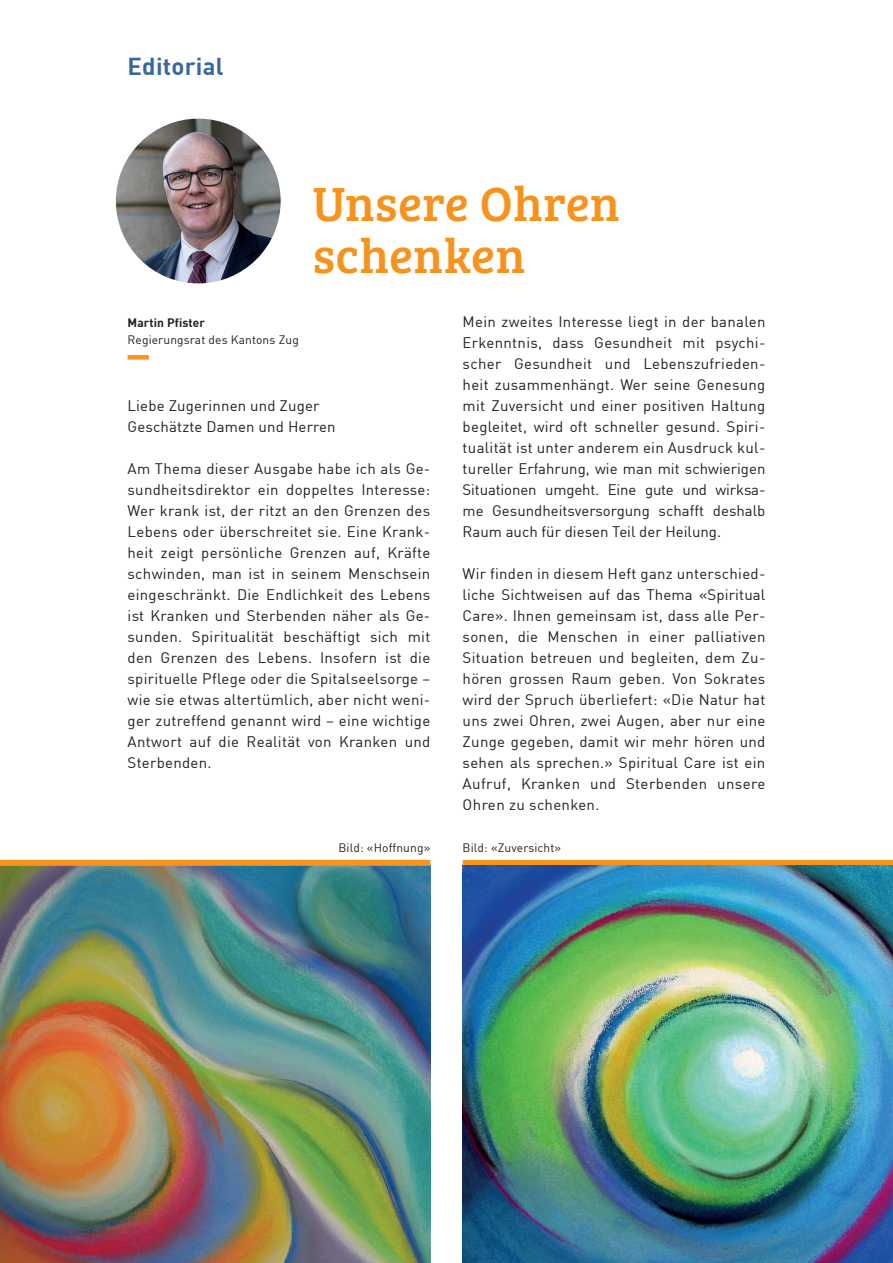
<style>
.page{position:relative;width:893px;height:1263px;background:#fff}
.page>*{position:absolute;margin:0;border:0;box-sizing:border-box;transform-origin:0 0}
.t1{font:49.5px/52.5px "Bree Serif";letter-spacing:.01em;color:#f7931d}
.t2{font:700 24px "DIN";letter-spacing:.01em;color:#3769a0}
.t3{font:15px/21px "DIN";letter-spacing:.01em;color:#231f20;text-align:justify}
.t4{font:12px "DIN";letter-spacing:.01em;color:#231f20}
.t5{font:700 12px "DIN";letter-spacing:.01em;color:#231f20}
</style>
<div class="page">
<img style="left:0;top:866px;width:430px;height:397px">
<img style="left:116px;top:119px;width:165px;height:164px;border-radius:82px">
<div style="left:128px;top:355px;width:21px;height:5px;background:#f7931d"></div>
<div style="left:0;top:860px;width:430px;height:6px;background:#f7931d"></div>
<div style="left:463px;top:860px;width:430px;height:6px;background:#f7931d"></div>
<img style="left:463px;top:866px;width:430px;height:397px">
<h2 class="t2" style="left:128px;top:51px;width:98px">Editorial</h2>
<h1 class="t1" style="left:313px;top:175px;width:308px">Unsere Ohren schenken</h1>
<p class="t5" style="left:128px;top:315px;width:79px">Martin Pfister</p>
<p class="t4" style="left:128px;top:332px;width:173px">Regierungsrat des Kantons Zug</p>
<p class="t3" style="left:128px;top:395px;width:210px">Liebe Zugerinnen und Zuger<br>Geschätzte Damen und Herren</p>
<p class="t3" style="left:128px;top:458px;width:304px">Am Thema dieser Ausgabe habe ich als Ge&shy;sundheitsdirektor ein doppeltes Interesse:<br>Wer krank ist, der ritzt an den Grenzen des Lebens oder überschreitet sie. Eine Krank&shy;heit zeigt persönliche Grenzen auf, Kräfte schwinden, man ist in seinem Menschsein eingeschränkt. Die Endlichkeit des Lebens ist Kranken und Sterbenden näher als Ge&shy;sunden. Spiritualität beschäftigt sich mit den Grenzen des Lebens. Insofern ist die spirituelle Pflege oder die Spitalseelsorge – wie sie etwas altertümlich, aber nicht weni&shy;ger zutreffend genannt wird – eine wichtige Antwort auf die Realität von Kranken und Sterbenden.</p>
<p class="t3" style="left:463px;top:311px;width:304px">Mein zweites Interesse liegt in der banalen Erkenntnis, dass Gesundheit mit psychi&shy;scher Gesundheit und Lebenszufrieden&shy;heit zusammenhängt. Wer seine Genesung mit Zuversicht und einer positiven Haltung begleitet, wird oft schneller gesund. Spiri&shy;tualität ist unter anderem ein Ausdruck kul&shy;tureller Erfahrung, wie man mit schwierigen Situationen umgeht. Eine gute und wirksa&shy;me Gesundheitsversorgung schafft deshalb Raum auch für diesen Teil der Heilung.</p>
<p class="t3" style="left:463px;top:563px;width:304px">Wir finden in diesem Heft ganz unterschied&shy;liche Sichtweisen auf das Thema «Spiritual Care». Ihnen gemeinsam ist, dass alle Per&shy;sonen, die Menschen in einer palliativen Situation betreuen und begleiten, dem Zu&shy;hören grossen Raum geben. Von Sokrates wird der Spruch überliefert: «Die Natur hat uns zwei Ohren, zwei Augen, aber nur eine Zunge gegeben, damit wir mehr hören und sehen als sprechen.» Spiritual Care ist ein Aufruf, Kranken und Sterbenden unsere Ohren zu schenken.</p>
<p class="t4" style="left:338px;top:840px;width:93px">Bild: «Hoffnung»</p>
<p class="t4" style="left:463px;top:840px;width:100px">Bild: «Zuversicht»</p>
</div>
